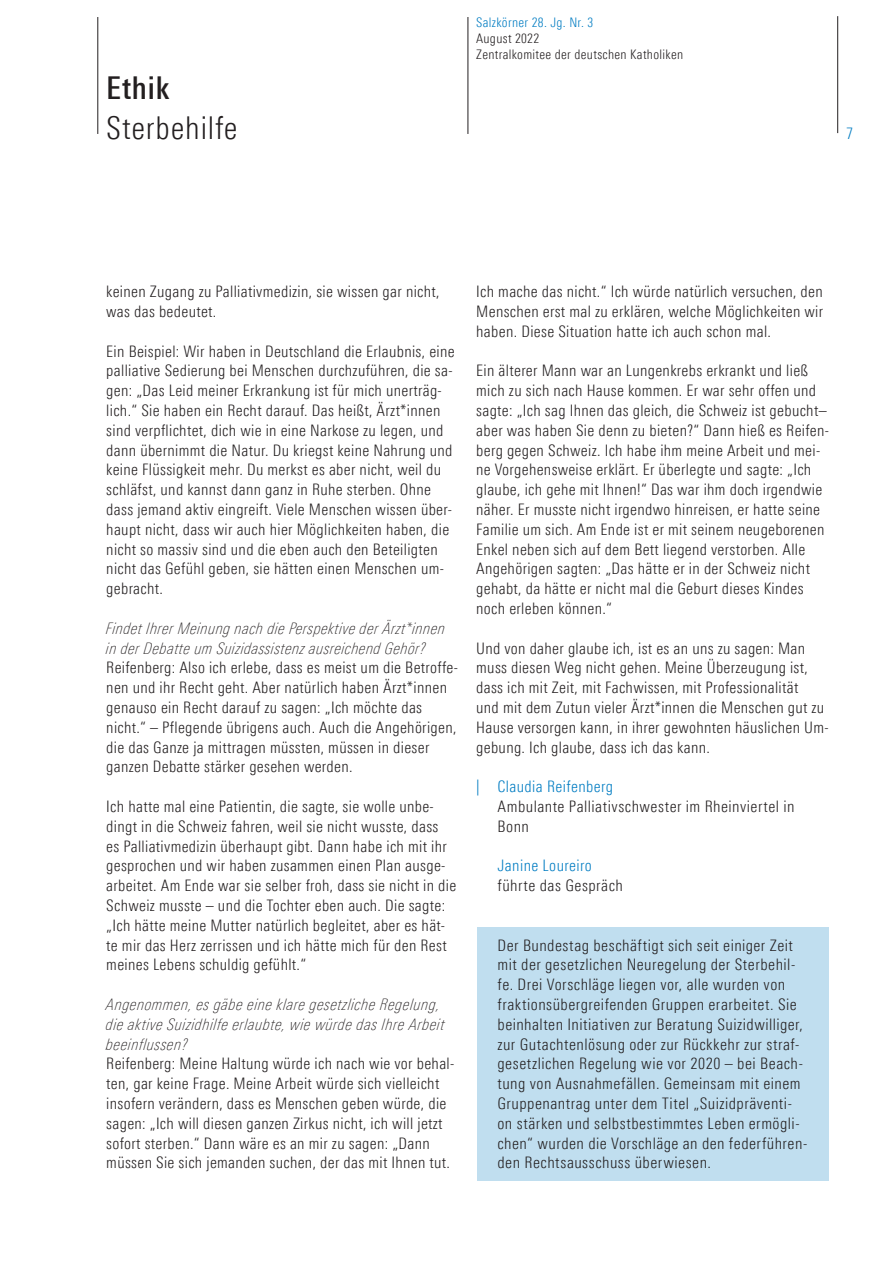
<style>
.page{position:relative;width:893px;height:1263px;background:#fff}
.page>*{position:absolute;margin:0;border:0;box-sizing:border-box;transform-origin:0 0}
._1_Kapitel_SZ{font:300 31.5px "Linotype Univers 320 Cn";letter-spacing:.025em;color:#231f20}
._1_Kapitel_SZ-2{font:500 31.5px "Linotype Univers 520 Cn";letter-spacing:.025em;color:#231f20}
._2_Copy_Eng{font:300 15.9px/19.8px "Linotype Univers 320 Cn";letter-spacing:.02em;color:#231f20}
._2_Abbinder_Autor_Be{font:300 15.9px/19.8px "Linotype Univers 320 Cn";letter-spacing:.025em;color:#231f20}
._2_Zusatz{font:15.9px/19.8px "Linotype Univers 221 Cn Thin It";letter-spacing:.025em;color:#231f20}
._2_Copy_Eng-2{font:15.9px/19.8px "Linotype Univers 221 Cn Thin It";letter-spacing:.02em;color:#231f20}
._2_Abbinder_Autor{font:300 15.9px "Linotype Univers 320 Cn";letter-spacing:.025em;color:#007cc2}
._3_Datum{font:300 13.2px "Linotype Univers 320 Cn";letter-spacing:.025em;color:#231f20}
._3_Ausgabe{font:300 13.2px "Linotype Univers 320 Cn";letter-spacing:.025em;color:#007cc2}
</style>
<div class="page">
<hr style="left:837px;top:16px;width:1px;height:117px;background:#231f20">
<hr style="left:468px;top:17px;width:1px;height:117px;background:#231f20">
<hr style="left:97px;top:17px;width:1px;height:117px;background:#231f20">
<div style="left:477px;top:927px;width:351px;height:253px;background:#c0deef"></div>
<p class="_1_Kapitel_SZ-2" style="left:106px;top:69px;width:65px">Ethik</p>
<p class="_1_Kapitel_SZ" style="left:106px;top:110px;width:133px">Sterbehilfe</p>
<p class="_3_Ausgabe" style="left:476px;top:15px;width:118px">Salzkörner 28. Jg. Nr. 3</p>
<p class="_3_Datum" style="left:476px;top:31px;width:64px">August 2022</p>
<p class="_3_Datum" style="left:476px;top:47px;width:208px">Zentralkomitee der deutschen Katholiken</p>
<p class="_2_Abbinder_Autor" style="left:846px;top:124px;width:8px">7</p>
<p class="_2_Copy_Eng" style="left:106px;top:282px;width:335px">keinen Zugang zu Palliativmedizin, sie wissen gar nicht, was das bedeutet.</p>
<p class="_2_Copy_Eng" style="left:106px;top:341px;width:350px">Ein Beispiel: Wir haben in Deutschland die Erlaubnis, eine palliative Sedierung bei Menschen durchzuführen, die sa&shy;gen: „Das Leid meiner Erkrankung ist für mich unerträg&shy;lich.“ Sie haben ein Recht darauf. Das heißt, Ärzt*innen sind verpflichtet, dich wie in eine Narkose zu legen, und dann übernimmt die Natur. Du kriegst keine Nahrung und keine Flüssigkeit mehr. Du merkst es aber nicht, weil du schläfst, und kannst dann ganz in Ruhe sterben. Ohne dass jemand aktiv eingreift. Viele Menschen wissen über&shy;haupt nicht, dass wir auch hier Möglichkeiten haben, die nicht so massiv sind und die eben auch den Beteiligten nicht das Gefühl geben, sie hätten einen Menschen um&shy;gebracht.</p>
<p class="_2_Copy_Eng-2" style="left:106px;top:618px;width:341px">Findet Ihrer Meinung nach die Perspektive der Ärzt*innen in der Debatte um Suizidassistenz ausreichend Gehör?</p>
<p class="_2_Copy_Eng" style="left:106px;top:658px;width:353px">Reifenberg: Also ich erlebe, dass es meist um die Betroffe&shy;nen und ihr Recht geht. Aber natürlich haben Ärzt*innen genauso ein Recht darauf zu sagen: „Ich möchte das nicht.“ – Pflegende übrigens auch. Auch die Angehörigen, die das Ganze ja mittragen müssten, müssen in dieser ganzen Debatte stärker gesehen werden.</p>
<p class="_2_Copy_Eng" style="left:106px;top:796px;width:352px">Ich hatte mal eine Patientin, die sagte, sie wolle unbe&shy;dingt in die Schweiz fahren, weil sie nicht wusste, dass<br>es Palliativmedizin überhaupt gibt. Dann habe ich mit ihr gesprochen und wir haben zusammen einen Plan ausge&shy;arbeitet. Am Ende war sie selber froh, dass sie nicht in die Schweiz musste – und die Tochter eben auch. Die sagte: „Ich hätte meine Mutter natürlich begleitet, aber es hät&shy;te mir das Herz zerrissen und ich hätte mich für den Rest meines Lebens schuldig gefühlt.“</p>
<p class="_2_Zusatz" style="left:106px;top:994px;width:340px">Angenommen, es gäbe eine klare gesetzliche Regelung, die aktive Suizidhilfe erlaubte, wie würde das Ihre Arbeit beeinflussen?</p>
<p class="_2_Copy_Eng" style="left:106px;top:1054px;width:349px">Reifenberg: Meine Haltung würde ich nach wie vor behal&shy;ten, gar keine Frage. Meine Arbeit würde sich vielleicht insofern verändern, dass es Menschen geben würde, die sagen: „Ich will diesen ganzen Zirkus nicht, ich will jetzt sofort sterben.“ Dann wäre es an mir zu sagen: „Dann müssen Sie sich jemanden suchen, der das mit Ihnen tut.</p>
<p class="_2_Copy_Eng" style="left:476px;top:282px;width:348px;text-align:justify">Ich mache das nicht.“ Ich würde natürlich versuchen, den Menschen erst mal zu erklären, welche Möglichkeiten wir haben. Diese Situation hatte ich auch schon mal.</p>
<p class="_2_Copy_Eng" style="left:476px;top:361px;width:354px">Ein älterer Mann war an Lungenkrebs erkrankt und ließ mich zu sich nach Hause kommen. Er war sehr offen und sagte: „Ich sag Ihnen das gleich, die Schweiz ist gebucht– aber was haben Sie denn zu bieten?“ Dann hieß es Reifen&shy;berg gegen Schweiz. Ich habe ihm meine Arbeit und mei&shy;ne Vorgehensweise erklärt. Er überlegte und sagte: „Ich glaube, ich gehe mit Ihnen!“ Das war ihm doch irgendwie näher. Er musste nicht irgendwo hinreisen, er hatte seine Familie um sich. Am Ende ist er mit seinem neugeborenen Enkel neben sich auf dem Bett liegend verstorben. Alle Angehörigen sagten: „Das hätte er in der Schweiz nicht gehabt, da hätte er nicht mal die Geburt dieses Kindes noch erleben können.“</p>
<p class="_2_Copy_Eng" style="left:476px;top:638px;width:354px">Und von daher glaube ich, ist es an uns zu sagen: Man muss diesen Weg nicht gehen. Meine Überzeugung ist, dass ich mit Zeit, mit Fachwissen, mit Professionalität<br>und mit dem Zutun vieler Ärzt*innen die Menschen gut zu Hause versorgen kann, in ihrer gewohnten häuslichen Um&shy;gebung. Ich glaube, dass ich das kann.</p>
<p class="_2_Abbinder_Autor" style="left:476px;top:777px;width:138px">| Claudia Reifenberg</p>
<p class="_2_Abbinder_Autor_Be" style="left:497px;top:796px;width:299px">Ambulante Palliativschwester im Rheinviertel in<br>Bonn</p>
<p class="_2_Abbinder_Autor" style="left:497px;top:857px;width:96px">Janine Loureiro</p>
<p class="_2_Abbinder_Autor_Be" style="left:497px;top:876px;width:127px">führte das Gespräch</p>
<p class="_2_Abbinder_Autor_Be" style="left:497px;top:935px;width:311px">Der Bundestag beschäftigt sich seit einiger Zeit mit der gesetzlichen Neuregelung der Sterbehil&shy;fe. Drei Vorschläge liegen vor, alle wurden von fraktionsübergreifenden Gruppen erarbeitet. Sie beinhalten Initiativen zur Beratung Suizidwilliger, zur Gutachtenlösung oder zur Rückkehr zur straf&shy;gesetzlichen Regelung wie vor 2020 – bei Beach&shy;tung von Ausnahmefällen. Gemeinsam mit einem Gruppenantrag unter dem Titel „Suizidpräventi&shy;on stärken und selbstbestimmtes Leben ermögli&shy;chen“ wurden die Vorschläge an den federführen&shy;den Rechtsausschuss überwiesen.</p>
</div>
